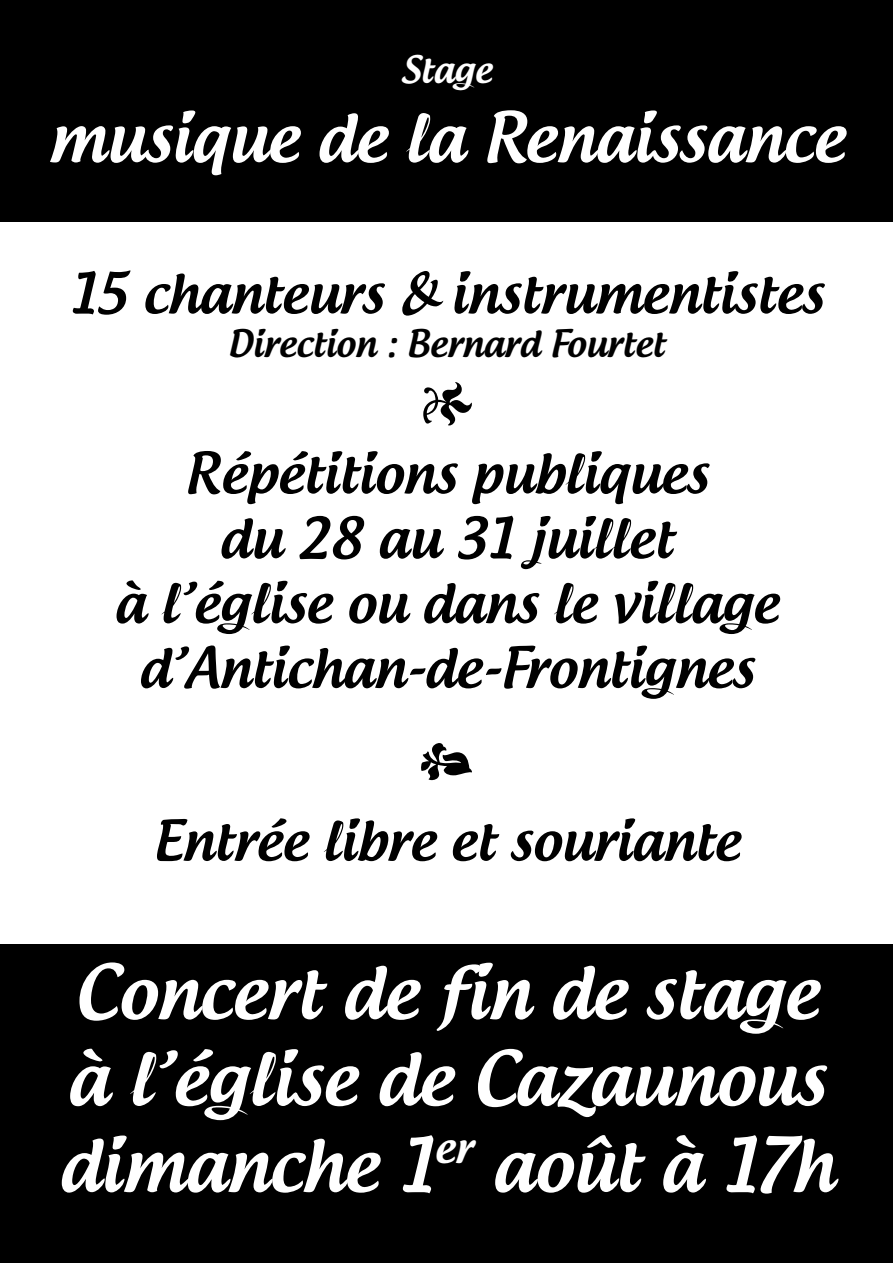
<style>
.page{position:relative;width:893px;height:1263px;background:#fff}
.page>*{position:absolute;margin:0;border:0;box-sizing:border-box;transform-origin:0 0}
.t1{font:500 72px/86.4px "Androgyne";color:#fff}
.t2{font:500 66px "Androgyne";color:#fff}
.t3{font:64.8px "Adobe Garamond Pro";color:#000}
.t4{font:62.4px "Warnock Pro";color:#000}
.t5{font:500 54px/64.8px "Androgyne";color:#000;text-align:center}
.t6{font:500 36px "Androgyne";color:#000}
.t7{font:500 36px "Androgyne";color:#fff}
.s1{font-size:72px}
</style>
<div class="page">
<div style="left:0;top:944px;width:893px;height:319px;background:#000"></div>
<div style="left:0;top:0;width:893px;height:221px;background:#000"></div>
<p class="t7" style="left:401px;top:47px;width:93px">Stage</p>
<p class="t2" style="left:48px;top:95px;width:798px">musique de la Renaissance</p>
<p class="t5" style="left:69px;top:260px;width:756px">15 chanteurs <span class="s1">&amp;</span> instrumentistes</p>
<p class="t6" style="left:228px;top:320px;width:439px">Direction : Bernard Fourtet</p>
<p class="t3" style="left:417px;top:366px;width:57px">1</p>
<p class="t5" style="left:115px;top:440px;width:665px">Répétitions publiques<br>du 28 au 31 juillet<br>à l’église ou dans le village d’Antichan-de-Frontignes</p>
<p class="t4" style="left:418px;top:720px;width:58px">r</p>
<p class="t5" style="left:153px;top:808px;width:588px">Entrée libre et souriante</p>
<h1 class="t1" style="left:59px;top:948px;width:776px">Concert de fin de stage à l’église de Cazaunous dimanche 1<sup>er</sup> août à 17h</h1>
</div>
